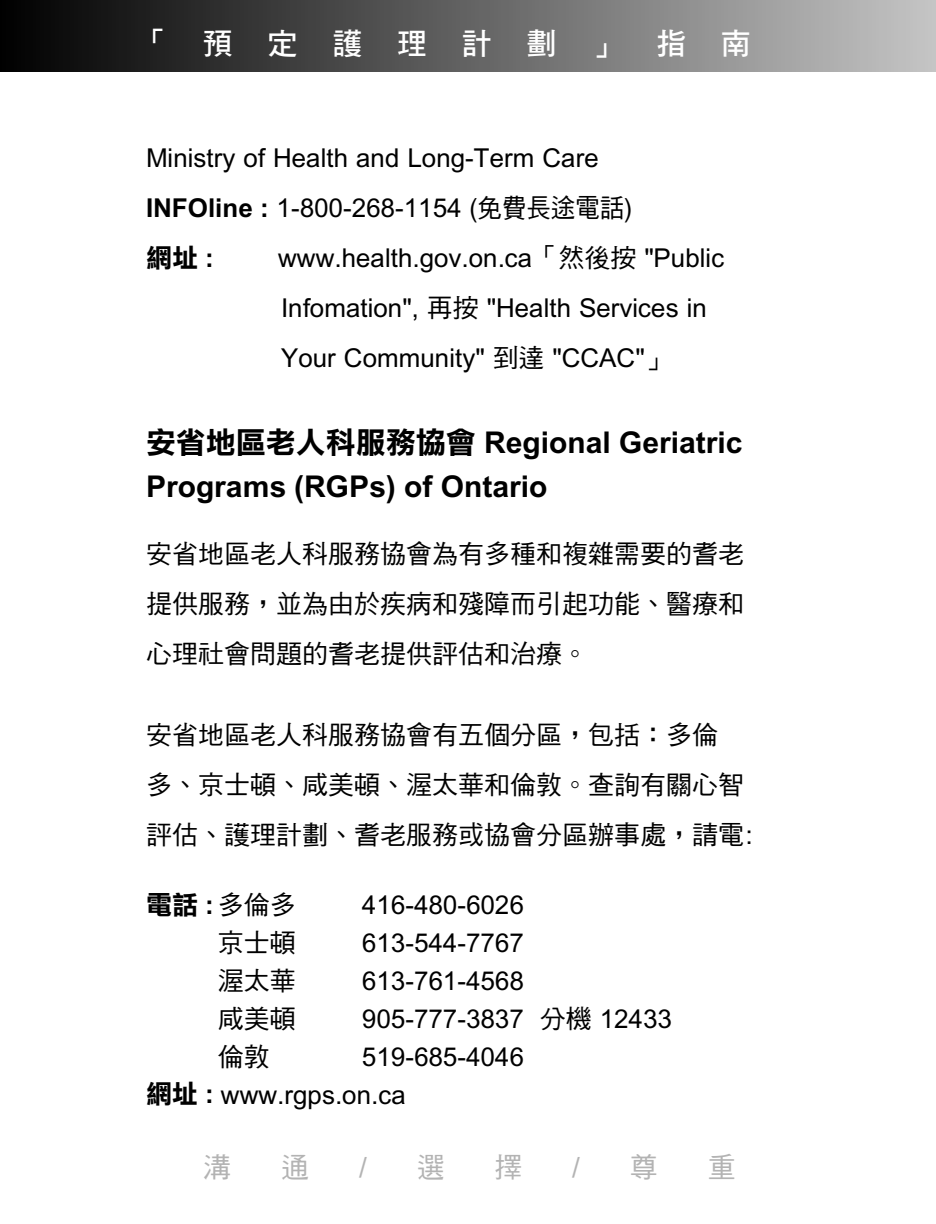
<style>
.page{position:relative;width:936px;height:1224px;background:#fff}
.page>*{position:absolute;margin:0;border:0;box-sizing:border-box;transform-origin:0 0}
.t1{font:30px/44px "DF Li Hei Bd HK BF";color:#000}
.t2{font:30px "DF Hei Bd HK BF";letter-spacing:1.16em;color:#fff}
.t3{font:28px "DF Hei Md HK BF";color:#b3b3b3}
.t4{font:26px/50px "DF Hei Md HK BF";color:#000}
.t5{font:26px "DF Li Hei Bd HK BF";color:#000}
.s1{font-family:"DF Li Hei Bd HK BF"}
.s2{font-family:"DF Hei Md HK BF"}
</style>
<div class="page">
<div style="left:0;top:0;width:936px;height:72px;background:linear-gradient(to right,#000,#c5c5c5)"></div>
<p class="t2" style="left:138px;top:28px;width:614px">「預定護理計劃」指南</p>
<p class="t4" style="left:146px;top:133px;width:488px">Ministry of Health and Long-Term Care<br><span class="s1">INFOline :</span> 1-800-268-1154 (免費長途電話)</p>
<p class="t5" style="left:146px;top:244px;width:69px">網址 :</p>
<p class="t4" style="left:278px;top:233px;width:448px">www.health.gov.on.ca「然後按 "Public<br>Infomation", 再按 "Health Services in<br>Your Community" 到達 "CCAC"」</p>
<p class="t1" style="left:146px;top:422px;width:598px">安省地區老人科服務協會 Regional Geriatric<br>Programs (RGPs) of Ontario</p>
<p class="t4" style="left:146px;top:529px;width:599px;text-align:justify">安省地區老人科服務協會為有多種和複雜需要的耆老提供服務，並為由於疾病和殘障而引起功能、醫療和心理社會問題的耆老提供評估和治療。</p>
<p class="t4" style="left:146px;top:711px;width:608px">安省地區老人科服務協會有五個分區，包括：多倫<br>多、京士頓、咸美頓、渥太華和倫敦。查詢有關心智評估、護理計劃、耆老服務或協會分區辦事處，請電:</p>
<p class="t5" style="left:146px;top:891px;width:151px">電話 : <span class="s2">多倫多</span></p>
<p class="t4" style="left:362px;top:880px;width:163px">416-480-6026</p>
<p class="t4" style="left:218px;top:918px;width:79px">京士頓</p>
<p class="t4" style="left:362px;top:918px;width:163px">613-544-7767</p>
<p class="t4" style="left:218px;top:956px;width:79px">渥太華</p>
<p class="t4" style="left:362px;top:956px;width:163px">613-761-4568</p>
<p class="t4" style="left:218px;top:994px;width:79px">咸美頓</p>
<p class="t4" style="left:362px;top:994px;width:311px">905-777-3837 分機 12433</p>
<p class="t4" style="left:218px;top:1032px;width:53px">倫敦</p>
<p class="t4" style="left:146px;top:1038px;width:379px;line-height:38px;text-indent:216px">519-685-4046<span class="s1">網址 :</span> www.rgps.on.ca</p>
<p class="t3" style="left:203px;top:1152px;width:29px">溝</p>
<p class="t3" style="left:281px;top:1152px;width:29px">通</p>
<p class="t3" style="left:359px;top:1152px;width:9px">/</p>
<p class="t3" style="left:417px;top:1152px;width:30px">選</p>
<p class="t3" style="left:495px;top:1152px;width:30px">擇</p>
<p class="t3" style="left:572px;top:1152px;width:9px">/</p>
<p class="t3" style="left:630px;top:1152px;width:29px">尊</p>
<p class="t3" style="left:708px;top:1152px;width:29px">重</p>
</div>
